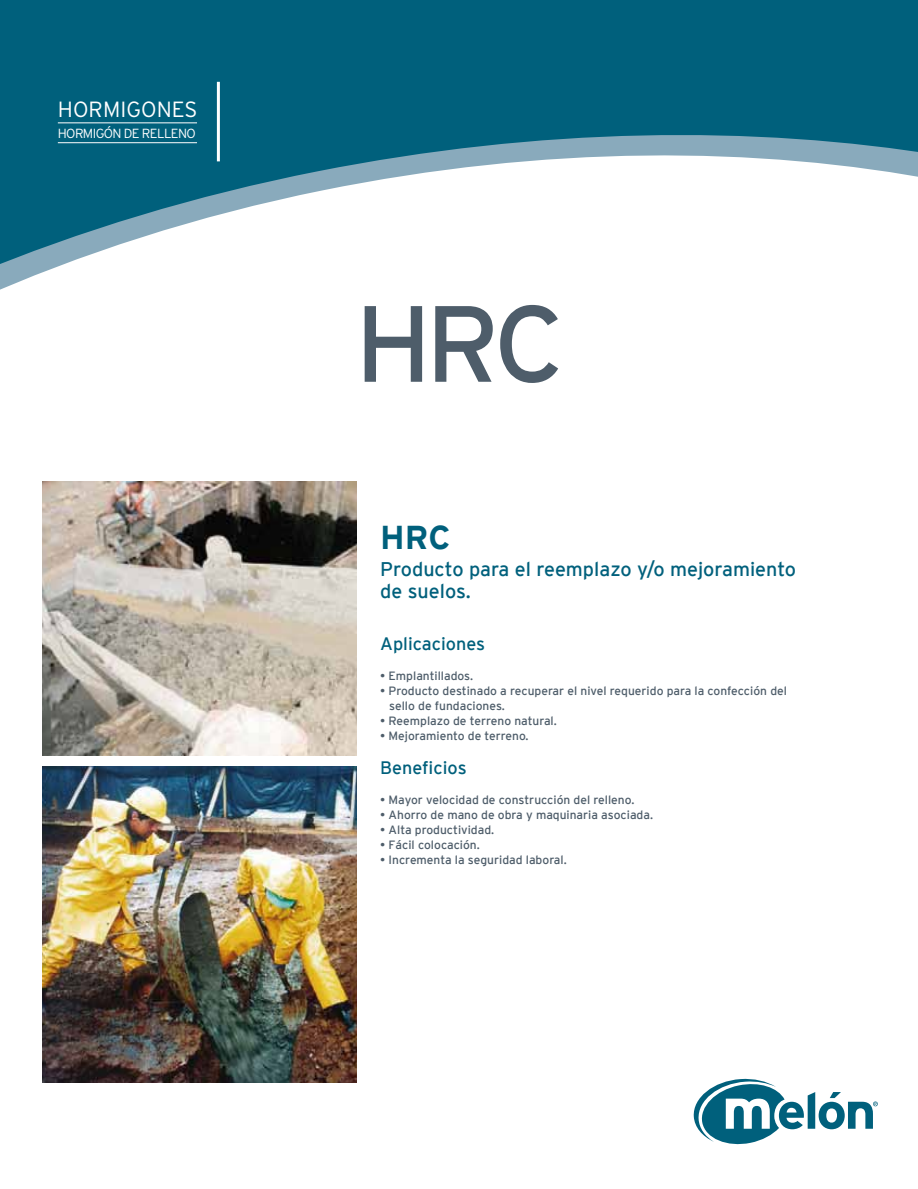
<style>
.page{position:relative;width:918px;height:1189px;background:#fff}
.page>*{position:absolute;margin:0;border:0;box-sizing:border-box;transform-origin:0 0}
.t1{font:108px "Interstate";color:#4e5d6a}
.t2{font:700 33px "Interstate";color:#00607c}
.t3{font:300 21.9px "Interstate";letter-spacing:.005em;color:#fff}
.t4{font:19.8px/21.9px "Interstate";color:#00607c}
.t5{font:18px "Interstate";color:#00607c}
.t6{font:300 13.2px "Interstate";letter-spacing:-.045em;color:#fff}
.t7{font:12px/15px "Interstate";color:#4e5d6a}
</style>
<div class="page">
<svg style="left:0;top:0;width:918px;height:275px;fill:#00607c"></svg>
<svg style="left:693px;top:1078px;width:185px;height:67px"></svg>
<hr style="left:58px;top:123px;width:139px;height:1px;background:#fff">
<hr style="left:58px;top:142px;width:139px;height:1px;background:#fff">
<hr style="left:217px;top:82px;width:3px;height:79px;background:#fff">
<img style="left:43px;top:481px;width:314px;height:274px">
<img style="left:43px;top:766px;width:314px;height:316px">
<h3 class="t3" style="left:58px;top:97px;width:141px">HORMIGONES</h3>
<p class="t6" style="left:58px;top:126px;width:140px">HORMIGÓN DE RELLENO</p>
<h1 class="t1" style="left:355px;top:283px;width:211px">HRC</h1>
<h2 class="t2" style="left:380px;top:518px;width:72px">HRC</h2>
<h3 class="t4" style="left:380px;top:557px;width:417px">Producto para el reemplazo y/o mejoramiento de suelos.</h3>
<h3 class="t5" style="left:380px;top:633px;width:107px">Aplicaciones</h3>
<p class="t7" style="left:380px;top:668px;width:94px">• Emplantillados.</p>
<p class="t7" style="left:389px;top:683px;width:399px;text-indent:-9px">• Producto destinado a recuperar el nivel requerido para la confección del sello de fundaciones.</p>
<p class="t7" style="left:380px;top:713px;width:178px">• Reemplazo de terreno natural.</p>
<p class="t7" style="left:380px;top:728px;width:150px">• Mejoramiento de terreno.</p>
<h3 class="t5" style="left:380px;top:757px;width:88px">Beneficios</h3>
<p class="t7" style="left:380px;top:792px;width:256px">• Mayor velocidad de construcción del relleno.</p>
<p class="t7" style="left:380px;top:807px;width:274px">• Ahorro de mano de obra y maquinaria asociada.</p>
<p class="t7" style="left:380px;top:822px;width:116px">• Alta productividad.</p>
<p class="t7" style="left:380px;top:837px;width:101px">• Fácil colocación.</p>
<p class="t7" style="left:380px;top:852px;width:188px">• Incrementa la seguridad laboral.</p>
</div>
